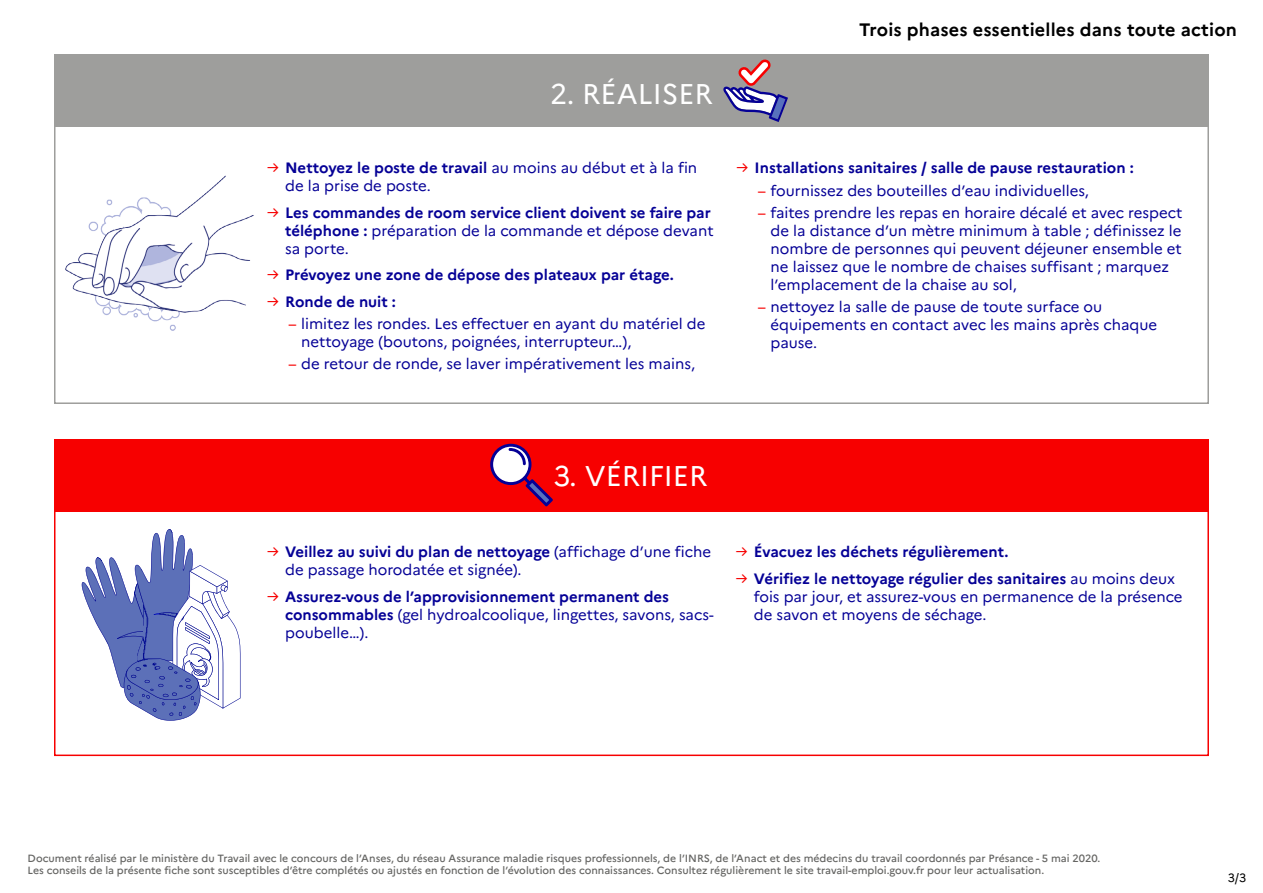
<style>
.page{position:relative;width:1263px;height:893px;background:#fff}
.page>*{position:absolute;margin:0;border:0;box-sizing:border-box;transform-origin:0 0}
.titre_1{font:28.5px "Marianne";color:#fff}
.t1{font:700 18px "Marianne";letter-spacing:.01em;color:#000}
.texte_sous_liste{font:15px/18px "Marianne";color:#050096}
.texte_liste{font:700 15px/18px "Marianne";color:#050096}
.texte_liste-2{font:15px/18px "Marianne";color:#050096}
.t2{font:12px "Marianne";color:#000}
.légendes{font:500 10.5px/12.6px "Marianne";color:#656563}
.s1{color:#f70000}
.s2{font-weight:700}
.s3{font-weight:400;color:#f70000}
.s4{font-weight:400}
</style>
<div class="page">
<div style="left:54px;top:125px;width:1155px;height:279px;border:2px solid #9e9e9c"></div>
<div style="left:54px;top:54px;width:1155px;height:72px;background:#9e9e9c"></div>
<svg style="left:723px;top:59px;width:65px;height:63px"></svg>
<div style="left:54px;top:439px;width:1155px;height:72px;background:#f70000"></div>
<div style="left:54px;top:510px;width:1155px;height:246px;border:2px solid #f70000"></div>
<svg style="left:490px;top:444px;width:63px;height:63px"></svg>
<svg style="left:81px;top:529px;width:159px;height:192px"></svg>
<img style="left:54px;top:147px;width:200px;height:229px">
<p class="titre_1" style="left:550px;top:76px;width:164px">2. RÉALISER</p>
<p class="texte_liste-2" style="left:285px;top:159px;width:414px;text-indent:-18px"><span class="s1">→</span> <span class="s2">Nettoyez le poste de travail</span> au moins au début et à la fin de la prise de poste.</p>
<p class="texte_liste" style="left:285px;top:203px;width:430px;text-indent:-18px"><span class="s3">→</span> Les commandes de room service client doivent se faire par téléphone : <span class="s4">préparation de la commande et dépose devant sa porte.</span></p>
<p class="texte_liste" style="left:267px;top:266px;width:408px"><span class="s3">→</span> Prévoyez une zone de dépose des plateaux par étage.</p>
<p class="texte_liste" style="left:267px;top:292px;width:130px"><span class="s3">→</span> Ronde de nuit :</p>
<p class="texte_sous_liste" style="left:301px;top:315px;width:406px;text-indent:-13px"><span class="s1">–</span> limitez les rondes. Les effectuer en ayant du matériel de nettoyage (boutons, poignées, interrupteur…),</p>
<p class="texte_sous_liste" style="left:288px;top:355px;width:408px"><span class="s1">–</span> de retour de ronde, se laver impérativement les mains,</p>
<p class="t1" style="left:859px;top:18px;width:379px">Trois phases essentielles dans toute action</p>
<p class="texte_liste" style="left:737px;top:159px;width:399px"><span class="s3">→</span> Installations sanitaires / salle de pause restauration :</p>
<p class="texte_sous_liste" style="left:758px;top:181px;width:332px"><span class="s1">–</span> fournissez des bouteilles d’eau individuelles,</p>
<p class="texte_sous_liste" style="left:771px;top:203px;width:413px;text-indent:-13px"><span class="s1">–</span> faites prendre les repas en horaire décalé et avec respect de la distance d’un mètre minimum à table ; définissez le nombre de personnes qui peuvent déjeuner ensemble et ne laissez que le nombre de chaises suffisant ; marquez l’emplacement de la chaise au sol,</p>
<p class="texte_sous_liste" style="left:771px;top:298px;width:388px;text-indent:-13px"><span class="s1">–</span> nettoyez la salle de pause de toute surface ou équipements en contact avec les mains après chaque pause.</p>
<p class="titre_1" style="left:554px;top:458px;width:155px">3. VÉRIFIER</p>
<p class="texte_liste-2" style="left:285px;top:543px;width:427px;text-indent:-18px"><span class="s1">→</span> <span class="s2">Veillez au suivi du plan de nettoyage</span> (affichage d’une fiche de passage horodatée et signée).</p>
<p class="texte_liste" style="left:285px;top:587px;width:430px;text-indent:-18px"><span class="s3">→</span> Assurez-vous de l’approvisionnement permanent des consommables <span class="s4">(gel hydroalcoolique, lingettes, savons, sacs&shy;poubelle…).</span></p>
<p class="texte_liste" style="left:736px;top:543px;width:274px"><span class="s3">→</span> Évacuez les déchets régulièrement.</p>
<p class="texte_liste-2" style="left:754px;top:569px;width:430px;text-indent:-18px"><span class="s1">→</span> <span class="s2">Vérifiez le nettoyage régulier des sanitaires</span> au moins deux fois par jour, et assurez-vous en permanence de la présence de savon et moyens de séchage.</p>
<p class="légendes" style="left:28px;top:852px;width:1074px">Document réalisé par le ministère du Travail avec le concours de l’Anses, du réseau Assurance maladie risques professionnels, de l’INRS, de l’Anact et des médecins du travail coordonnés par Présance - 5 mai 2020.<br>Les conseils de la présente fiche sont susceptibles d’être complétés ou ajustés en fonction de l’évolution des connaissances. Consultez régulièrement le site travail-emploi.gouv.fr pour leur actualisation.</p>
<p class="t2" style="left:1228px;top:870px;width:20px">3/3</p>
</div>
